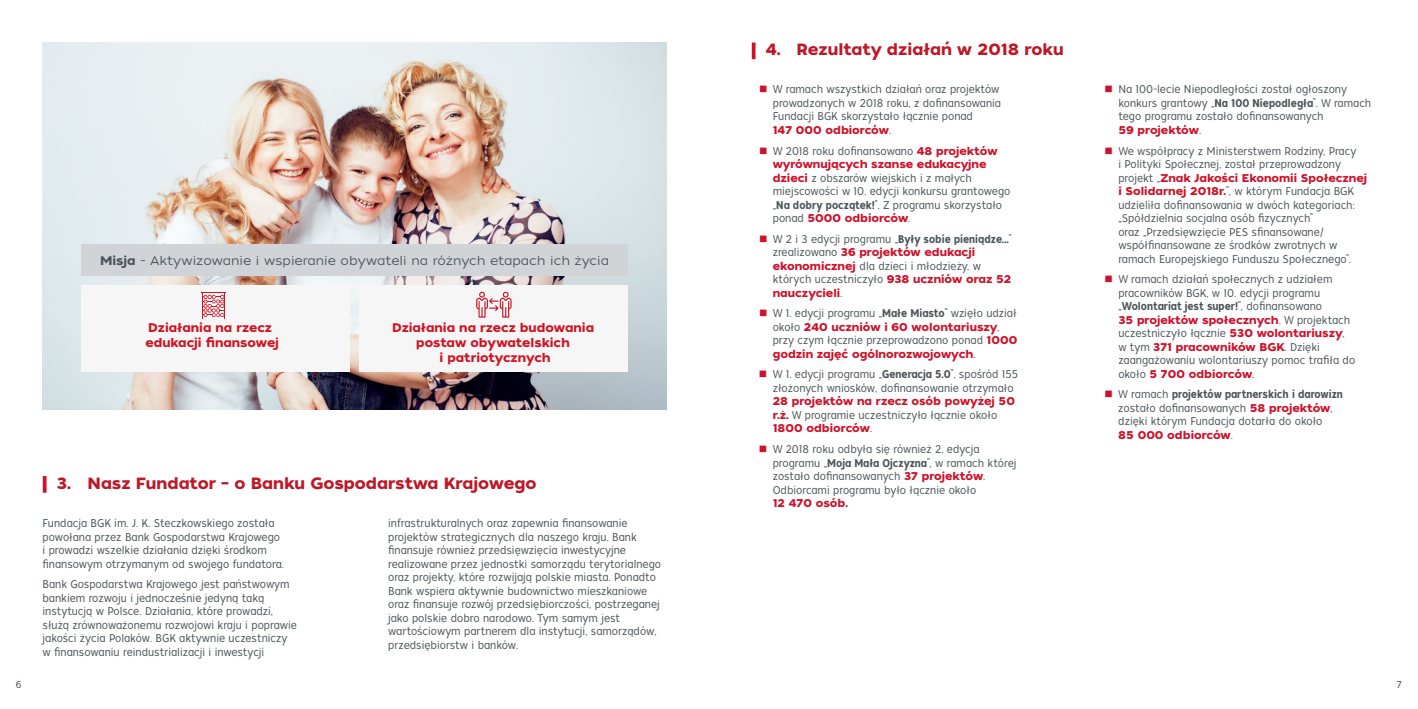
<style>
.page{position:relative;width:1418px;height:709px;background:#fff}
.page>*{position:absolute;margin:0;border:0;box-sizing:border-box;transform-origin:0 0}
.t1{font:16.25px "Tide Sans 600 Bunny";color:#bd1827}
.t2{font:12.5px/15px "Tide Sans 600 Bunny";color:#cf1423}
.t3{font:12.5px "Tide Sans 300 Lil Kahuna";color:#4b5559}
.t4{font:11.25px/13.5px "Tide Sans Cond 300 Lil Kahuna";color:#4b5559}
.t5{font:11.25px "Tide Sans 600 Bunny";color:#cd1229}
.t6{font:11.25px "Tide Sans Cond 500 Dudette";color:#4b5559}
.t7{font:10px "Tide Sans Cond 300 Lil Kahuna";color:#4b5559}
.s1{font-family:"Tide Sans 600 Bunny"}
.s2{font-family:"Tide Sans Cond 300 Lil Kahuna";color:#4b5559}
.s3{font-family:"Tide Sans 600 Bunny";color:#cd1229}
.s4{font-family:"Tide Sans Cond 500 Dudette"}
.s5{font-family:"Tide Sans Cond 300 Lil Kahuna"}
</style>
<div class="page">
<svg style="left:751px;top:43px;width:4px;height:16px"></svg>
<svg style="left:43px;top:476px;width:4px;height:16px"></svg>
<img style="left:43px;top:43px;width:623px;height:367px">
<div style="left:81px;top:244px;width:547px;height:31px;background:#d0d4d6"></div>
<div style="left:81px;top:285px;width:268px;height:87px;background:#f6f6f6"></div>
<div style="left:360px;top:285px;width:268px;height:87px;background:#f6f6f6"></div>
<svg style="left:201px;top:292px;width:25px;height:27px"></svg>
<svg style="left:476px;top:292px;width:35px;height:25px"></svg>
<p class="t3" style="left:100px;top:253px;width:510px"><span class="s1">Misja</span> - Aktywizowanie i wspieranie obywateli na różnych etapach ich życia</p>
<p class="t2" style="left:145px;top:320px;width:135px">Działania na rzecz edukacji finansowej</p>
<p class="t2" style="left:392px;top:320px;width:203px;text-align:center">Działania na rzecz budowania postaw obywatelskich<br>i patriotycznych</p>
<h1 class="t1" style="left:57px;top:472px;width:481px">3. Nasz Fundator – o Banku Gospodarstwa Krajowego</h1>
<p class="t4" style="left:43px;top:516px;width:243px">Fundacja BGK im. J. K. Steczkowskiego została powołana przez Bank Gospodarstwa Krajowego i prowadzi wszelkie działania dzięki środkom finansowym otrzymanym od swojego fundatora.</p>
<p class="t4" style="left:43px;top:577px;width:256px">Bank Gospodarstwa Krajowego jest państwowym bankiem rozwoju i jednocześnie jedyną taką instytucją w Polsce. Działania, które prowadzi, służą zrównoważonemu rozwojowi kraju i poprawie jakości życia Polaków. BGK aktywnie uczestniczy w finansowaniu reindustrializacji i inwestycji</p>
<p class="t4" style="left:388px;top:516px;width:274px">infrastrukturalnych oraz zapewnia finansowanie projektów strategicznych dla naszego kraju. Bank finansuje również przedsięwzięcia inwestycyjne realizowane przez jednostki samorządu terytorialnego oraz projekty, które rozwijają polskie miasta. Ponadto Bank wspiera aktywnie budownictwo mieszkaniowe oraz finansuje rozwój przedsiębiorczości, postrzeganej jako polskie dobro narodowo. Tym samym jest wartościowym partnerem dla instytucji, samorządów, przedsiębiorstw i banków.</p>
<h1 class="t1" style="left:765px;top:39px;width:299px">4. Rezultaty działań w 2018 roku</h1>
<p class="t4" style="left:772px;top:83px;width:230px">W ramach wszystkich działań oraz projektów prowadzonych w 2018 roku, z dofinansowania<br>Fundacji BGK skorzystało łącznie ponad</p>
<p class="t5" style="left:772px;top:123px;width:120px">147 000 odbiorców<span class="s2">.</span></p>
<p class="t4" style="left:772px;top:144px;width:226px">W 2018 roku dofinansowano <span class="s3">48 projektów</span></p>
<p class="t5" style="left:772px;top:157px;width:215px">wyrównujących szanse edukacyjne</p>
<p class="t4" style="left:772px;top:171px;width:239px"><span class="s3">dzieci</span> z obszarów wiejskich i z małych miejscowości w 10. edycji konkursu grantowego „<span class="s4">Na dobry początek!</span>”. Z programu skorzystało</p>
<p class="t5" style="left:772px;top:211px;width:139px"><span class="s2">ponad</span> 5000 odbiorców<span class="s2">.</span></p>
<p class="t4" style="left:772px;top:232px;width:240px">W 2 i 3 edycji programu „<span class="s4">Były sobie pieniądze…</span>”</p>
<p class="t5" style="left:772px;top:245px;width:204px"><span class="s2">zrealizowano</span> 36 projektów edukacji</p>
<p class="t4" style="left:772px;top:259px;width:240px"><span class="s3">ekonomicznej</span> dla dzieci i młodzieży, w których uczestniczyło <span class="s3">938 uczniów oraz 52</span></p>
<p class="t5" style="left:772px;top:285px;width:71px">nauczycieli<span class="s2">.</span></p>
<p class="t4" style="left:772px;top:307px;width:245px">W 1. edycji programu „<span class="s4">Małe Miasto</span>” wzięło udział</p>
<p class="t5" style="left:772px;top:320px;width:228px"><span class="s2">około</span> 240 uczniów i 60 wolontariuszy<span class="s2">,</span></p>
<p class="t4" style="left:772px;top:334px;width:246px">przy czym łącznie przeprowadzono ponad <span class="s3">1000</span></p>
<p class="t5" style="left:772px;top:347px;width:204px">godzin zajęć ogólnorozwojowych<span class="s2">.</span></p>
<p class="t4" style="left:772px;top:368px;width:247px">W 1. edycji programu „<span class="s4">Generacja 5.0</span>”, spośród 155 złożonych wniosków, dofinansowanie otrzymało</p>
<p class="t5" style="left:772px;top:394px;width:244px">28 projektów na rzecz osób powyżej 50</p>
<p class="t4" style="left:772px;top:408px;width:226px"><span class="s3">r.ż.</span> W programie uczestniczyło łącznie około</p>
<p class="t5" style="left:772px;top:421px;width:101px">1800 odbiorców<span class="s2">.</span></p>
<p class="t4" style="left:772px;top:442px;width:245px">W 2018 roku odbyła się również 2. edycja programu „<span class="s4">Moja Mała Ojczyzna</span>”, w ramach której zostało dofinansowanych <span class="s3">37 projektów</span>.<br>Odbiorcami programu było łącznie około</p>
<p class="t5" style="left:772px;top:496px;width:77px">12 470 osób.</p>
<p class="t4" style="left:1118px;top:83px;width:254px">Na 100-lecie Niepodległości został ogłoszony konkurs grantowy „<span class="s4">Na 100 Niepodległa</span>”. W ramach tego programu zostało dofinansowanych</p>
<p class="t5" style="left:1118px;top:123px;width:84px">59 projektów<span class="s2">.</span></p>
<p class="t4" style="left:1118px;top:144px;width:239px">We współpracy z Ministerstwem Rodziny, Pracy i Polityki Społecznej, został przeprowadzony</p>
<p class="t5" style="left:1118px;top:170px;width:250px"><span class="s2">projekt „</span>Znak Jakości Ekonomii Społecznej</p>
<p class="t4" style="left:1118px;top:185px;width:238px"><span class="s3">i Solidarnej 2018r.</span>”, w którym Fundacja BGK udzieliła dofinansowania w dwóch kategoriach: „Spółdzielnia socjalna osób fizycznych”<br>oraz „Przedsięwzięcie PES sfinansowane/ współfinansowane ze środków zwrotnych w ramach Europejskiego Funduszu Społecznego”.</p>
<p class="t4" style="left:1118px;top:273px;width:215px">W ramach działań społecznych z udziałem pracowników BGK, w 10. edycji programu</p>
<p class="t6" style="left:1118px;top:299px;width:205px"><span class="s5">„</span>Wolontariat jest super!<span class="s5">”, dofinansowano</span></p>
<p class="t5" style="left:1118px;top:312px;width:233px">35 projektów społecznych<span class="s2">. W projektach</span></p>
<p class="t4" style="left:1118px;top:327px;width:228px">uczestniczyło łącznie <span class="s3">530 wolontariuszy</span>,</p>
<p class="t5" style="left:1118px;top:339px;width:203px"><span class="s2">w tym</span> 371 pracowników BGK<span class="s2">. Dzięki</span></p>
<p class="t4" style="left:1118px;top:354px;width:238px">zaangażowaniu wolontariuszy pomoc trafiła do</p>
<p class="t5" style="left:1118px;top:366px;width:138px"><span class="s2">około</span> 5 700 odbiorców<span class="s2">.</span></p>
<p class="t6" style="left:1118px;top:387px;width:226px"><span class="s5">W ramach</span> projektów partnerskich i darowizn</p>
<p class="t4" style="left:1118px;top:401px;width:216px">zostało dofinansowanych <span class="s3">58 projektów</span>, dzięki którym Fundacja dotarła do około</p>
<p class="t5" style="left:1118px;top:428px;width:116px">85 000 odbiorców<span class="s2">.</span></p>
<p class="t7" style="left:16px;top:678px;width:7px">6</p>
<p class="t7" style="left:1396px;top:678px;width:7px">7</p>
</div>
